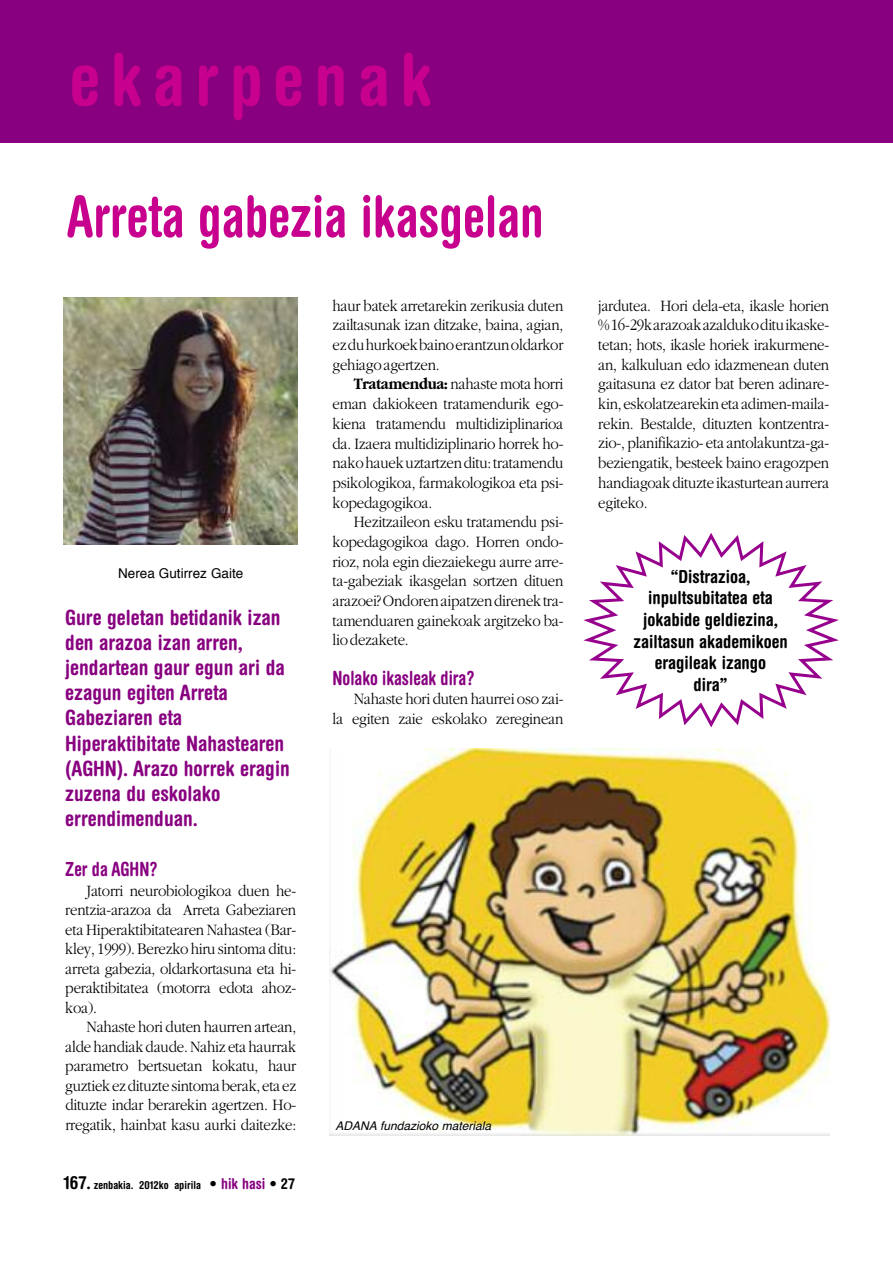
<style>
.page{position:relative;width:893px;height:1263px;background:#fff}
.page>*{position:absolute;margin:0;border:0;box-sizing:border-box;transform-origin:0 0}
.t1{font:700 condensed 72px "Helvetica Rounded";letter-spacing:.145em;color:#c7008d}
.t2{font:700 condensed 57px "Helvetica Rounded";color:#c7008d;scale:.9 1}
.t3{font:700 condensed 21px/25.2px "Helvetica Rounded";color:#880080}
.t4{font:700 condensed 19.5px "Helvetica Rounded";color:#880080;scale:.9 1}
.t5{font:700 condensed 18px/21.6px "Helvetica Rounded";color:#000;text-align:center}
.t6{font:300 16.5px/19.6px "Garamond";letter-spacing:-.015em;color:#000;text-align:justify;scale:.9 1}
.t7{font:13.5px "Helvetica";color:#000}
.t8{font:italic 12px "Helvetica";color:#000}
.t9{font:700 condensed 11.1px "Helvetica Rounded";color:#000}
.s1{font-size:18px}
.s2{font-size:15px}
.s3{font-size:15px;color:#880080}
.s4{font-weight:700}
</style>
<div class="page">
<div style="left:0;top:0;width:893px;height:143px;background:#880080"></div>
<img style="left:330px;top:749px;width:499px;height:386px">
<img style="left:64px;top:297px;width:234px;height:248px">
<svg style="left:583px;top:533px;width:256px;height:194px"></svg>
<h1 class="t1" style="left:69px;top:54px;width:364px">ekarpenak</h1>
<h2 class="t2" style="left:67px;top:196px;width:531px">Arreta gabezia ikasgelan</h2>
<p class="t7" style="left:118px;top:568px;width:127px">Nerea Gutirrez Gaite</p>
<p class="t3" style="left:65px;top:607px;width:226px">Gure geletan betidanik izan den arazoa izan arren, jendartean gaur egun ari da ezagun egiten Arreta<br>Gabeziaren eta<br>Hiperaktibitate Nahastearen (AGHN). Arazo horrek eragin zuzena du eskolako errendimenduan.</p>
<p class="t4" style="left:65px;top:862px;width:104px">Zer da AGHN?</p>
<p class="t6" style="left:65px;top:880px;width:258px;text-indent:21px">Jatorri neurobiologikoa duen he&shy;rentzia-arazoa da Arreta Gabeziaren eta Hiperaktibitatearen Nahastea (Bar&shy;kley, 1999). Berezko hiru sintoma ditu: arreta gabezia, oldarkortasuna eta hi&shy;peraktibitatea (motorra edota ahoz&shy;koa).</p>
<p class="t6" style="left:65px;top:1017px;width:258px;text-indent:21px">Nahaste hori duten haurren artean, alde handiak daude. Nahiz eta haurrak parametro bertsuetan kokatu, haur guztiekezdituztesintomaberak,etaez dituzte indar berarekin agertzen. Ho&shy;rregatik, hainbat kasu aurki daitezke:</p>
<p class="t9" style="left:64px;top:1181px;width:232px"><span class="s1">167.</span> zenbakia. 2012ko apirila <span class="s2">•</span> <span class="s3">hik hasi</span> <span class="s2">• 27</span></p>
<p class="t6" style="left:333px;top:295px;width:258px">haur batek arretarekin zerikusia duten zailtasunak izan ditzake, baina, agian, ezduhurkoekbainoerantzunoldarkor gehiagoagertzen.</p>
<p class="t6" style="left:333px;top:374px;width:258px;text-indent:21px"><span class="s4">Tratamendua:</span> nahaste mota horri eman dakiokeen tratamendurik ego&shy;kiena tratamendu multidiziplinarioa da. Izaera multidiziplinario horrek ho&shy;nakohauekuztartzenditu:tratamendu psikologikoa, farmakologikoa eta psi&shy;kopedagogikoa.</p>
<p class="t6" style="left:333px;top:512px;width:258px;text-indent:21px">Hezitzaileon esku tratamendu psi&shy;kopedagogikoa dago. Horren ondo&shy;rioz, nola egin diezaiekegu aurre arre&shy;ta-gabeziak ikasgelan sortzen dituen arazoei?Ondorenaipatzendirenektra&shy;tamenduaren gainekoak argitzeko ba&shy;liodezakete.</p>
<p class="t4" style="left:333px;top:671px;width:160px">Nolako ikasleak dira?</p>
<p class="t6" style="left:333px;top:689px;width:258px;text-align:right">Nahaste hori duten haurrei oso zai-<br>la egiten zaie eskolako zereginean</p>
<p class="t8" style="left:336px;top:1121px;width:157px">ADANA fundazioko materiala</p>
<p class="t6" style="left:598px;top:295px;width:258px">jardutea. Hori dela-eta, ikasle horien %16-29karazoakazaldukodituikaske&shy;tetan; hots, ikasle horiek irakurmene&shy;an, kalkuluan edo idazmenean duten gaitasuna ez dator bat beren adinare&shy;kin,eskolatzearekinetaadimen-maila&shy;rekin. Bestalde, dituzten kontzentra&shy;zio-, planifikazio- eta antolakuntza-ga&shy;beziengatik, besteek baino eragozpen handiagoakdituzte ikasturteanaurrera egiteko.</p>
<p class="t5" style="left:633px;top:567px;width:156px">“Distrazioa, inpultsubitatea eta jokabide geldiezina, zailtasun akademikoen eragileak izango<br>dira”</p>
</div>
